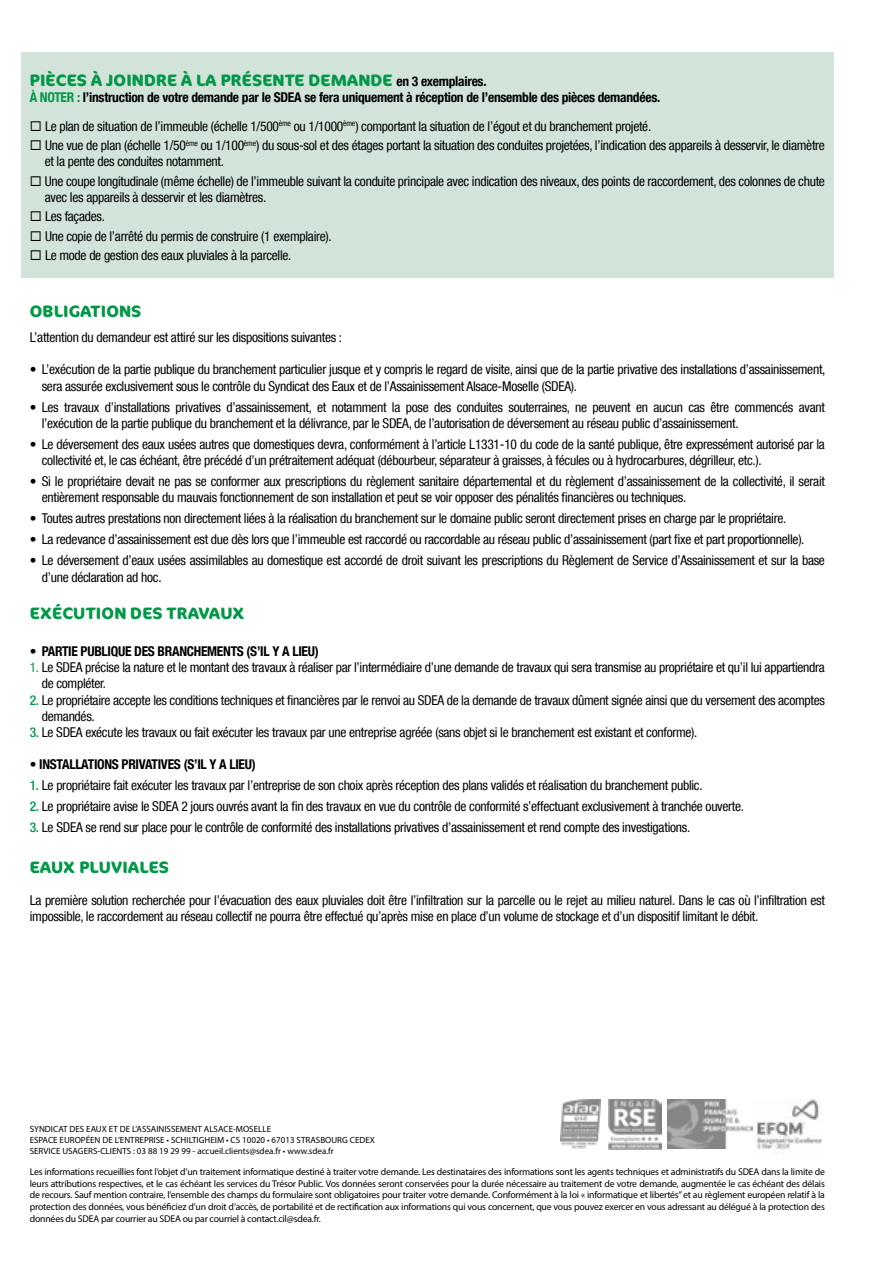
<style>
.page{position:relative;width:893px;height:1263px;background:#fff}
.page>*{position:absolute;margin:0;border:0;box-sizing:border-box;transform-origin:0 0}
.t1{font:700 16.5px "Cocon OT";letter-spacing:.01em;color:#009846}
.t2{font:condensed 13.5px/16.2px "Helvetica Neue LT Com";letter-spacing:-.02em;color:#000}
.t3{font:700 condensed 13.5px "Helvetica Neue LT Com";letter-spacing:-.02em;color:#000}
.t4{font:9.75px/11.7px "Myriad Pro";letter-spacing:-.02em;color:#000;text-align:justify}
.t5{font:9px/11.2px "Myriad Pro";color:#000}
.s1{font-family:"Helvetica Neue LT Com";font-stretch:condensed;font-size:13.5px;color:#000}
.s2{color:#009846}
.s3{font-weight:400}
.s4{font-weight:500;color:#009846}
</style>
<div class="page">
<div style="left:21px;top:53px;width:812px;height:225px;background:#d2e4da"></div>
<img style="left:560px;top:1099px;width:41px;height:50px">
<img style="left:609px;top:1099px;width:52px;height:50px">
<img style="left:668px;top:1099px;width:84px;height:49px">
<img style="left:752px;top:1099px;width:71px;height:55px">
<p class="t1" style="left:30px;top:70px;width:458px">PIÈCES À JOINDRE À LA PRÉSENTE DEMANDE <span class="s1">en 3 exemplaires.</span></p>
<p class="t3" style="left:30px;top:89px;width:632px"><span class="s2">À NOTER :</span> l’instruction de votre demande par le SDEA se fera uniquement à réception de l’ensemble des pièces demandées.</p>
<p class="t2" style="left:30px;top:117px;width:623px">◻ Le plan de situation de l’immeuble (échelle 1/500<sup>ème</sup> ou 1/1000<sup>ème</sup>) comportant la situation de l’égout et du branchement projeté.</p>
<p class="t2" style="left:45px;top:137px;width:782px;text-indent:-15px">◻ Une vue de plan (échelle 1/50<sup>ème</sup> ou 1/100<sup>ème</sup>) du sous-sol et des étages portant la situation des conduites projetées, l’indication des appareils à desservir, le diamètre et la pente des conduites notamment.</p>
<p class="t2" style="left:45px;top:173px;width:782px;text-indent:-15px">◻ Une coupe longitudinale (même échelle) de l’immeuble suivant la conduite principale avec indication des niveaux, des points de raccordement, des colonnes de chute avec les appareils à desservir et les diamètres.</p>
<p class="t2" style="left:30px;top:208px;width:77px">◻ Les façades.</p>
<p class="t2" style="left:30px;top:228px;width:304px">◻ Une copie de l’arrêté du permis de construire (1 exemplaire).</p>
<p class="t2" style="left:30px;top:247px;width:263px">◻ Le mode de gestion des eaux pluviales à la parcelle.</p>
<p class="t1" style="left:30px;top:301px;width:113px">OBLIGATIONS</p>
<p class="t2" style="left:30px;top:329px;width:314px">L’attention du demandeur est attiré sur les dispositions suivantes :</p>
<p class="t2" style="left:42px;top:361px;width:785px;text-indent:-12px">• L’exécution de la partie publique du branchement particulier jusque et y compris le regard de visite, ainsi que de la partie privative des installations d’assainissement, sera assurée exclusivement sous le contrôle du Syndicat des Eaux et de l’Assainissement Alsace-Moselle (SDEA).</p>
<p class="t2" style="left:42px;top:399px;width:785px;text-indent:-12px">• Les travaux d’installations privatives d’assainissement, et notamment la pose des conduites souterraines, ne peuvent en aucun cas être commencés avant l’exécution de la partie publique du branchement et la délivrance, par le SDEA, de l’autorisation de déversement au réseau public d’assainissement.</p>
<p class="t2" style="left:42px;top:436px;width:785px;text-indent:-12px">• Le déversement des eaux usées autres que domestiques devra, conformément à l’article L1331-10 du code de la santé publique, être expressément autorisé par la collectivité et, le cas échéant, être précédé d’un prétraitement adéquat (débourbeur, séparateur à graisses, à fécules ou à hydrocarbures, dégrilleur, etc.).</p>
<p class="t2" style="left:42px;top:473px;width:785px;text-indent:-12px">• Si le propriétaire devait ne pas se conformer aux prescriptions du règlement sanitaire départemental et du règlement d’assainissement de la collectivité, il serait entièrement responsable du mauvais fonctionnement de son installation et peut se voir opposer des pénalités financières ou techniques.</p>
<p class="t2" style="left:30px;top:510px;width:758px">• Toutes autres prestations non directement liées à la réalisation du branchement sur le domaine public seront directement prises en charge par le propriétaire.</p>
<p class="t2" style="left:30px;top:531px;width:776px">• La redevance d’assainissement est due dès lors que l’immeuble est raccordé ou raccordable au réseau public d’assainissement (part fixe et part proportionnelle).</p>
<p class="t2" style="left:42px;top:552px;width:785px;text-indent:-12px">• Le déversement d’eaux usées assimilables au domestique est accordé de droit suivant les prescriptions du Règlement de Service d’Assainissement et sur la base d’une déclaration ad hoc.</p>
<p class="t1" style="left:30px;top:603px;width:216px">EXÉCUTION DES TRAVAUX</p>
<p class="t3" style="left:30px;top:643px;width:291px"><span class="s3">•</span> PARTIE PUBLIQUE DES BRANCHEMENTS (S’IL Y A LIEU)</p>
<p class="t2" style="left:42px;top:659px;width:785px;text-indent:-12px"><span class="s2">1.</span> Le SDEA précise la nature et le montant des travaux à réaliser par l’intermédiaire d’une demande de travaux qui sera transmise au propriétaire et qu’il lui appartiendra de compléter.</p>
<p class="t2" style="left:42px;top:691px;width:785px;text-indent:-12px"><span class="s4">2.</span> Le propriétaire accepte les conditions techniques et financières par le renvoi au SDEA de la demande de travaux dûment signée ainsi que du versement des acomptes demandés.</p>
<p class="t2" style="left:30px;top:724px;width:669px"><span class="s4">3.</span> Le SDEA exécute les travaux ou fait exécuter les travaux par une entreprise agréée (sans objet si le branchement est existant et conforme).</p>
<p class="t3" style="left:30px;top:756px;width:228px"><span class="s3">•</span> INSTALLATIONS PRIVATIVES (S’IL Y A LIEU)</p>
<p class="t2" style="left:30px;top:777px;width:674px"><span class="s4">1.</span> Le propriétaire fait exécuter les travaux par l’entreprise de son choix après réception des plans validés et réalisation du branchement public.</p>
<p class="t2" style="left:30px;top:798px;width:716px"><span class="s4">2.</span> Le propriétaire avise le SDEA 2 jours ouvrés avant la fin des travaux en vue du contrôle de conformité s’effectuant exclusivement à tranchée ouverte.</p>
<p class="t2" style="left:30px;top:819px;width:662px"><span class="s4">3.</span> Le SDEA se rend sur place pour le contrôle de conformité des installations privatives d’assainissement et rend compte des investigations.</p>
<p class="t1" style="left:30px;top:857px;width:141px">EAUX PLUVIALES</p>
<p class="t2" style="left:30px;top:892px;width:797px">La première solution recherchée pour l’évacuation des eaux pluviales doit être l’infiltration sur la parcelle ou le rejet au milieu naturel. Dans le cas où l’infiltration est impossible, le raccordement au réseau collectif ne pourra être effectué qu’après mise en place d’un volume de stockage et d’un dispositif limitant le débit.</p>
<p class="t5" style="left:30px;top:1123px;width:347px">SYNDICAT DES EAUX ET DE L’ASSAINISSEMENT ALSACE-MOSELLE<br>ESPACE EUROPÉEN DE L’ENTREPRISE • SCHILTIGHEIM • CS 10020 • 67013 STRASBOURG CEDEX<br>SERVICE USAGERS-CLIENTS : 03 88 19 29 99 - accueil.clients@sdea.fr • www.sdea.fr</p>
<p class="t4" style="left:30px;top:1165px;width:797px">Les informations recueillies font l’objet d’un traitement informatique destiné à traiter votre demande. Les destinataires des informations sont les agents techniques et administratifs du SDEA dans la limite de leurs attributions respectives, et le cas échéant les services du Trésor Public. Vos données seront conservées pour la durée nécessaire au traitement de votre demande, augmentée le cas échéant des délais de recours. Sauf mention contraire, l’ensemble des champs du formulaire sont obligatoires pour traiter votre demande. Conformément à la loi « informatique et libertés” et au règlement européen relatif à la protection des données, vous bénéficiez d’un droit d’accès, de portabilité et de rectification aux informations qui vous concernent, que vous pouvez exercer en vous adressant au délégué à la protection des données du SDEA par courrier au SDEA ou par courriel à contact.cil@sdea.fr.</p>
</div>
